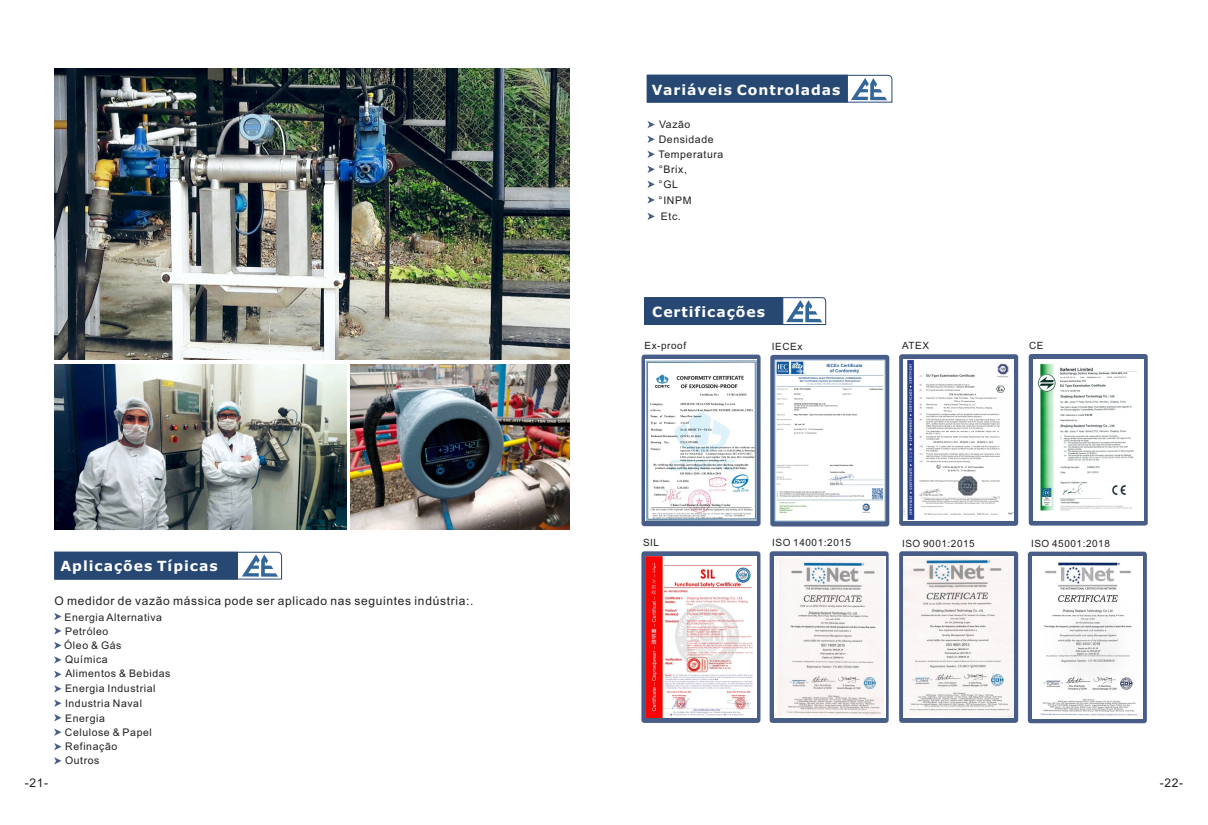
<style>
.page{position:relative;width:1208px;height:825px;background:#fff}
.page>*{position:absolute;margin:0;border:0;box-sizing:border-box;transform-origin:0 0}
.t1{font:700 14.2px "Verdana";letter-spacing:.07em;color:#fff}
.t2{font:700 14px "Verdana";letter-spacing:.07em;color:#fff}
.t3{font:12px "Arial";letter-spacing:.055em;color:#231f20}
.t4{font:10.5px/14.7px "Arial";letter-spacing:.055em;color:#231f20}
.t5{font:10px "Arial";letter-spacing:.055em;color:#231f20}
</style>
<div class="page">
<img style="left:54px;top:68px;width:1094px;height:697px">
<h2 class="t2" style="left:651px;top:85px;width:190px">Variáveis Controladas</h2>
<p class="t4" style="left:658px;top:118px;width:66px;line-height:15px">Vazão<br>Densidade<br>Temperatura °Brix,<br>°GL</p>
<p class="t4" style="left:658px;top:194px;width:34px;line-height:15.6px">°INPM<br>Etc.</p>
<h2 class="t2" style="left:60px;top:560px;width:159px">Aplicações Típicas</h2>
<p class="t3" style="left:54px;top:596px;width:420px">O medidor de vazão mássica pode ser aplicado nas seguintes indústria:.</p>
<p class="t4" style="left:65px;top:611px;width:99px;line-height:14.1px">Energia Alternativa<br>Petróleo</p>
<p class="t4" style="left:65px;top:653px;width:107px">Química<br>Alimentos &amp; Bebidas<br>Energia Industrial<br>Industria Naval<br>Energia</p>
<p class="t4" style="left:65px;top:726px;width:88px;line-height:14.3px">Celulose &amp; Papel<br>Refinação<br>Outros</p>
<p class="t4" style="left:64px;top:639px;width:59px">Óleo &amp; Gás</p>
<h1 class="t1" style="left:652px;top:306px;width:114px">Certificações</h1>
<p class="t5" style="left:644px;top:342px;width:43px">Ex-proof</p>
<p class="t5" style="left:772px;top:342px;width:32px">IECEx</p>
<p class="t5" style="left:902px;top:342px;width:29px">ATEX</p>
<p class="t5" style="left:1029px;top:342px;width:16px">CE</p>
<p class="t5" style="left:643px;top:539px;width:18px">SIL</p>
<p class="t5" style="left:772px;top:539px;width:80px">ISO 14001:2015</p>
<p class="t5" style="left:902px;top:539px;width:74px">ISO 9001:2015</p>
<p class="t5" style="left:1031px;top:539px;width:80px">ISO 45001:2018</p>
<p class="t3" style="left:25px;top:778px;width:25px">-21-</p>
<p class="t3" style="left:1159px;top:778px;width:25px">-22-</p>
</div>
